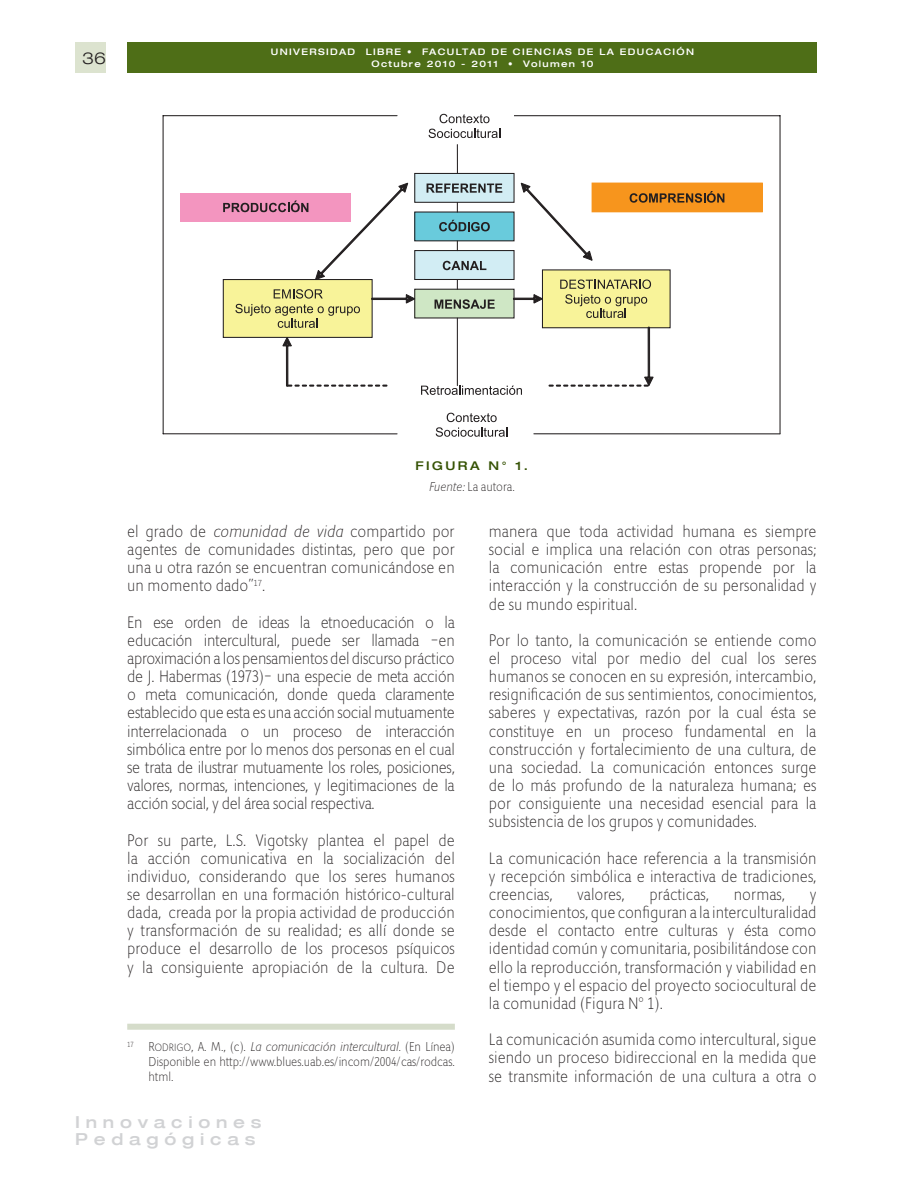
<style>
.page{position:relative;width:914px;height:1190px;background:#fff}
.page>*{position:absolute;margin:0;border:0;box-sizing:border-box;transform-origin:0 0}
.t1{font:300 16.5px/18.1px "Giacomo";color:#231f20;text-align:justify;scale:.9 1}
.t2{font:500 expanded 16.5px/16.5px "Helvetica 63";letter-spacing:.35em;color:#d1d2d4}
.t3{font:300 expanded 16.5px "Helvetica 43";color:#231f20;scale:1.08 1}
.t4{font:300 12.75px/15px "Giacomo";letter-spacing:-.01em;color:#231f20;text-align:justify;scale:.9 1}
.t5{font:500 expanded 12px "Helvetica 63";letter-spacing:.2em;color:#355204}
.t6{font:500 expanded 9px/12px "Helvetica 63";letter-spacing:.15em;color:#fff;text-align:center}
.s1{font-style:italic}
.s2{font-family:"Giacomo Light SC825";font-weight:400}
.s3{font-family:"Giacomo Light SC825";font-weight:400;font-size:10.5px}
</style>
<div class="page">
<div style="left:75px;top:42px;width:31px;height:31px;background:#dce3cf"></div>
<div style="left:127px;top:42px;width:689px;height:31px;background:#4e6e17"></div>
<hr style="left:533px;top:433px;width:247px;height:1px;background:#231f20">
<hr style="left:779px;top:116px;width:1px;height:318px;background:#231f20">
<hr style="left:482px;top:115px;width:298px;height:1px;background:#231f20">
<hr style="left:163px;top:115px;width:234px;height:1px;background:#231f20">
<hr style="left:162px;top:116px;width:2px;height:318px;background:#231f20">
<hr style="left:163px;top:433px;width:234px;height:1px;background:#231f20">
<div style="left:414px;top:173px;width:100px;height:29px;background:#d2edf4"></div>
<div style="left:414px;top:173px;width:100px;height:30px;border:1px solid #231f20"></div>
<svg style="left:426px;top:184px;width:76px;height:9px"></svg>
<div style="left:414px;top:212px;width:100px;height:29px;background:#69cbdc"></div>
<svg style="left:439px;top:220px;width:50px;height:11px"></svg>
<div style="left:414px;top:251px;width:100px;height:28px;background:#d2edf4"></div>
<div style="left:414px;top:250px;width:100px;height:30px;border:1px solid #231f20"></div>
<svg style="left:442px;top:261px;width:44px;height:9px"></svg>
<div style="left:414px;top:289px;width:100px;height:29px;background:#cfe7c5"></div>
<div style="left:414px;top:289px;width:100px;height:29px;border:1px solid #231f20"></div>
<svg style="left:434px;top:299px;width:60px;height:10px"></svg>
<div style="left:223px;top:280px;width:149px;height:57px;background:#f8f399"></div>
<div style="left:223px;top:279px;width:149px;height:59px;border:1px solid #231f20"></div>
<svg style="left:235px;top:289px;width:125px;height:39px"></svg>
<div style="left:542px;top:270px;width:128px;height:58px;background:#f8f399"></div>
<svg style="left:560px;top:279px;width:91px;height:39px"></svg>
<svg style="left:421px;top:386px;width:101px;height:9px"></svg>
<svg style="left:549px;top:327px;width:104px;height:59px"></svg>
<svg style="left:282px;top:337px;width:105px;height:49px"></svg>
<svg style="left:315px;top:183px;width:93px;height:97px"></svg>
<svg style="left:521px;top:183px;width:71px;height:78px"></svg>
<div style="left:181px;top:193px;width:170px;height:28px;background:#f395bf"></div>
<svg style="left:223px;top:201px;width:85px;height:11px"></svg>
<div style="left:592px;top:183px;width:170px;height:29px;background:#f7951d"></div>
<svg style="left:629px;top:191px;width:95px;height:12px"></svg>
<svg style="left:435px;top:413px;width:72px;height:24px"></svg>
<div style="left:415px;top:106px;width:99px;height:39px;background:#fff"></div>
<svg style="left:439px;top:114px;width:50px;height:9px"></svg>
<svg style="left:428px;top:129px;width:72px;height:9px"></svg>
<svg style="left:457px;top:145px;width:1px;height:28px"></svg>
<hr style="left:457px;top:318px;width:1px;height:68px;background:#231f20">
<svg style="left:371px;top:294px;width:44px;height:9px"></svg>
<svg style="left:513px;top:294px;width:29px;height:9px"></svg>
<div style="left:127px;top:1024px;width:328px;height:6px;background:#d5dcca"></div>
<p class="t3" style="left:82px;top:48px;width:24px">36</p>
<p class="t6" style="left:271px;top:46px;width:424px">UNIVERSIDAD LIBRE • FACULTAD DE CIENCIAS DE LA EDUCACIÓN<br>OCTUBRE 2010 - 2011 • VOLUMEN 10</p>
<p class="t5" style="left:415px;top:458px;width:114px">FIGURA N° 1.</p>
<p class="t4" style="left:429px;top:480px;width:97px"><span class="s1">Fuente:</span> La autora.</p>
<p class="t1" style="left:127px;top:523px;width:365px">el grado de <span class="s1">comunidad de vida</span> compartido por agentes de comunidades distintas, pero que por una u otra razón se encuentran comunicándose en un momento dado”<sup>17</sup>.</p>
<p class="t1" style="left:127px;top:613px;width:365px">En ese orden de ideas la etnoeducación o la educación intercultural, puede ser llamada –en aproximación a los pensamientos del discurso práctico de J. Habermas (1973)– una especie de meta acción o meta comunicación, donde queda claramente establecido que esta es una acción social mutuamente interrelacionada o un proceso de interacción simbólica entre por lo menos dos personas en el cual se trata de ilustrar mutuamente los roles, posiciones, valores, normas, intenciones, y legitimaciones de la acción social, y del área social respectiva.</p>
<p class="t1" style="left:127px;top:831px;width:365px">Por su parte, L.S. Vigotsky plantea el papel de la acción comunicativa en la socialización del individuo, considerando que los seres humanos se desarrollan en una formación histórico-cultural dada, creada por la propia actividad de producción y transformación de su realidad; es allí donde se produce el desarrollo de los procesos psíquicos y la consiguiente apropiación de la cultura. De</p>
<p class="t4" style="left:148px;top:1039px;width:342px;text-indent:-21px"><sup>17</sup> <span class="s2">R</span><span class="s3">ODRIGO</span>, A. M., (c). <span class="s1">La comunicación intercultural.</span> (En Línea)<br>Disponible en http://www.blues.uab.es/incom/2004/cas/rodcas. html.</p>
<p class="t2" style="left:75px;top:1114px;width:188px">INNOVACIONES<br>PEDAGÓGICAS</p>
<p class="t1" style="left:489px;top:523px;width:365px">manera que toda actividad humana es siempre social e implica una relación con otras personas; la comunicación entre estas propende por la interacción y la construcción de su personalidad y de su mundo espiritual.</p>
<p class="t1" style="left:489px;top:632px;width:365px">Por lo tanto, la comunicación se entiende como el proceso vital por medio del cual los seres humanos se conocen en su expresión, intercambio, resignificación de sus sentimientos, conocimientos, saberes y expectativas, razón por la cual ésta se constituye en un proceso fundamental en la construcción y fortalecimiento de una cultura, de una sociedad. La comunicación entonces surge de lo más profundo de la naturaleza humana; es por consiguiente una necesidad esencial para la subsistencia de los grupos y comunidades.</p>
<p class="t1" style="left:489px;top:849px;width:365px">La comunicación hace referencia a la transmisión y recepción simbólica e interactiva de tradiciones, creencias,</p>
<p class="t1" style="left:577px;top:886px;width:54px">valores,</p>
<p class="t1" style="left:649px;top:886px;width:68px">prácticas,</p>
<p class="t1" style="left:733px;top:886px;width:58px">normas,</p>
<p class="t1" style="left:489px;top:886px;width:365px;text-indent:321px">y conocimientos, que configuran a la interculturalidad desde el contacto entre culturas y ésta como identidad común y comunitaria, posibilitándose con ello la reproducción, transformación y viabilidad en el tiempo y el espacio del proyecto sociocultural de la comunidad (Figura N° 1).</p>
<p class="t1" style="left:489px;top:1031px;width:365px">La comunicación asumida como intercultural, sigue siendo un proceso bidireccional en la medida que se transmite información de una cultura a otra o</p>
</div>
